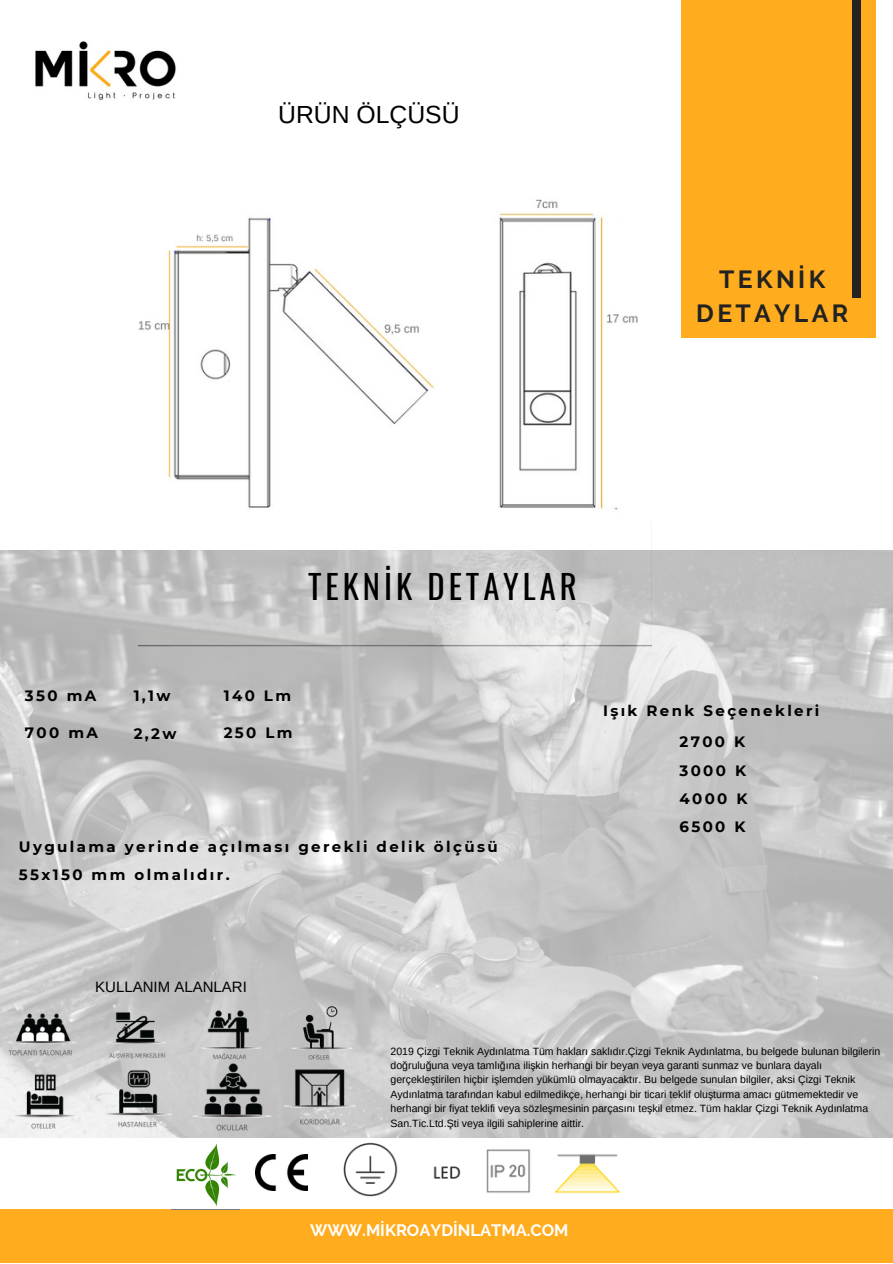
<style>
.page{position:relative;width:893px;height:1264px;background:#fff}
.page>*{position:absolute;margin:0;border:0;box-sizing:border-box;transform-origin:0 0}
.t1{font:32.7px "Oswald";letter-spacing:.12em;color:#000}
.t2{font:700 24.75px/33.8px "Raleway";letter-spacing:.135em;color:#222;text-align:center}
.t3{font:24.75px "Arimo";color:#000}
.t4{font:16.5px "Raleway";color:#fff}
.t5{font:700 16.5px "Raleway";color:#fff}
.t6{font:700 15px/28.3px "Montserrat";letter-spacing:.16em;color:#000;text-align:center}
.t7{font:15px "Arimo";color:#000}
.t8{font:10.5px/14.4px "Arimo";color:#000}
</style>
<div class="page">
<img style="left:139px;top:199px;width:512px;height:352px">
<img style="left:0;top:551px;width:892px;height:586px">
<img style="left:9px;top:1069px;width:72px;height:59px">
<div style="left:681px;top:0;width:194px;height:337px;background:#ffac1f"></div>
<div style="left:852px;top:0;width:8px;height:297px;background:#222"></div>
<img style="left:4px;top:1010px;width:77px;height:46px">
<img style="left:289px;top:1005px;width:64px;height:55px">
<img style="left:191px;top:1060px;width:83px;height:71px">
<img style="left:201px;top:1006px;width:63px;height:53px">
<img style="left:279px;top:1063px;width:83px;height:62px">
<img style="left:105px;top:1009px;width:66px;height:49px">
<img style="left:101px;top:1063px;width:74px;height:64px">
<img style="left:35px;top:41px;width:141px;height:60px">
<div style="left:0;top:1209px;width:892px;height:53px;background:#ffac1f"></div>
<img style="left:176px;top:1143px;width:61px;height:64px">
<img style="left:255px;top:1154px;width:52px;height:36px">
<img style="left:333px;top:1131px;width:78px;height:66px">
<img style="left:411px;top:1136px;width:73px;height:43px">
<img style="left:486px;top:1149px;width:45px;height:44px">
<img style="left:554px;top:1154px;width:67px;height:40px">
<h2 class="t3" style="left:278px;top:101px;width:183px">ÜRÜN ÖLÇÜSÜ</h2>
<h2 class="t2" style="left:696px;top:262px;width:153px">TEKNİK<br>DETAYLAR</h2>
<h1 class="t1" style="left:308px;top:561px;width:270px">TEKNİK DETAYLAR</h1>
<h3 class="t6" style="left:25px;top:681px;width:73px">350 mA</h3>
<h3 class="t6" style="left:134px;top:681px;width:38px">1,1w</h3>
<h3 class="t6" style="left:224px;top:681px;width:69px">140 Lm</h3>
<h3 class="t6" style="left:25px;top:718px;width:75px">700 mA</h3>
<h3 class="t6" style="left:134px;top:719px;width:44px">2,2w</h3>
<h3 class="t6" style="left:224px;top:718px;width:70px">250 Lm</h3>
<h3 class="t6" style="left:19px;top:832px;width:480px;text-align:left">Uygulama yerinde açılması gerekli delik ölçüsü<br>55x150 mm olmalıdır.</h3>
<h3 class="t6" style="left:603px;top:695px;width:216px;line-height:31.3px">Işık Renk Seçenekleri<br>2700 K</h3>
<h3 class="t6" style="left:679px;top:756px;width:70px;text-align:justify">3000 K 4000 K 6500 K</h3>
<h3 class="t7" style="left:95px;top:978px;width:153px">KULLANIM ALANLARI</h3>
<p class="t8" style="left:390px;top:1043px;width:491px">2019 Çizgi Teknik Aydınlatma Tüm hakları saklıdır.Çizgi Teknik Aydınlatma, bu belgede bulunan bilgilerin doğruluğuna veya tamlığına ilişkin herhangi bir beyan veya garanti sunmaz ve bunlara dayalı gerçekleştirilen hiçbir işlemden yükümlü olmayacaktır. Bu belgede sunulan bilgiler, aksi Çizgi Teknik Aydınlatma tarafından kabul edilmedikçe, herhangi bir ticari teklif oluşturma amacı gütmemektedir ve herhangi bir fiyat teklifi veya sözleşmesinin parçasını teşkil etmez. Tüm haklar Çizgi Teknik Aydınlatma San.Tic.Ltd.Şti veya ilgili sahiplerine aittir.</p>
<h3 class="t4" style="left:331px;top:1220px;width:257px">WWW.MİKROAYDİNLATMA.COM</h3>
<h3 class="t5" style="left:310px;top:1220px;width:260px">WWW.MİKROAYDİNLATMA.COM</h3>
<h3 class="t4" style="left:319px;top:1230px;width:257px">WWW.MİKROAYDİNLATMA.COM</h3>
</div>
